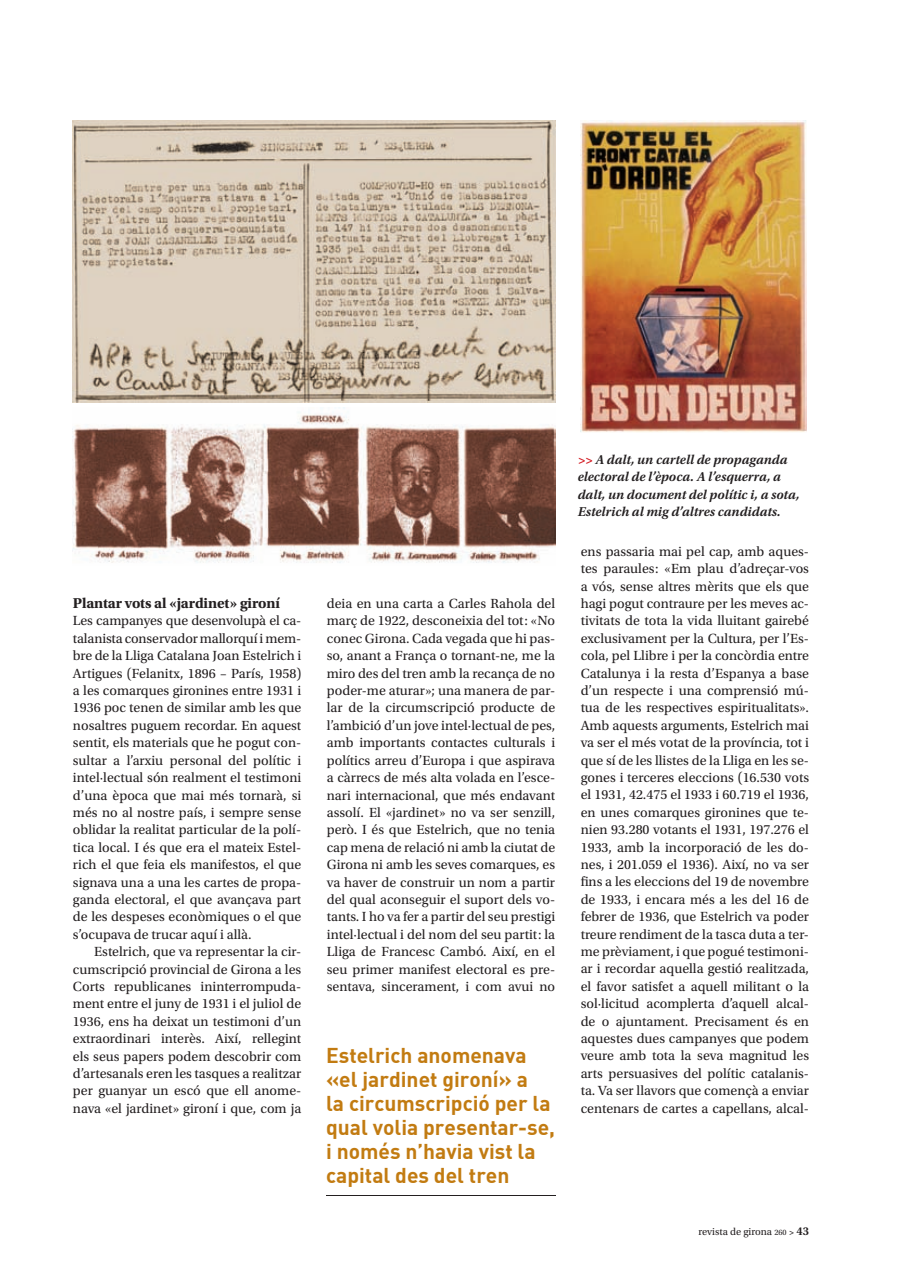
<style>
.page{position:relative;width:898px;height:1279px;background:#fff}
.page>*{position:absolute;margin:0;border:0;box-sizing:border-box;transform-origin:0 0}
.t1{font:21px/24px "DIN Bold";color:#c27b11}
.t2{font:700 15px "Utopia Std";letter-spacing:-.01em;color:#231f20}
.t3{font:13.95px/17.4px "Utopia Std";color:#231f20;text-align:justify}
.t4{font:italic 600 13.5px/17.4px "Utopia Std";color:#231f20}
.t5{font:10.5px "Utopia Std";color:#231f20}
.s1{color:#d2161e}
.s2{font-size:8.25px}
.s3{font-weight:600;font-size:9px}
.s4{font-weight:600;font-size:12px}
</style>
<div class="page">
<hr style="left:326px;top:1195px;width:229px;height:1px;background:#231f20">
<img style="left:580px;top:120px;width:226px;height:312px">
<img style="left:73px;top:120px;width:482px;height:282px">
<img style="left:73px;top:408px;width:482px;height:155px">
<p class="t2" style="left:73px;top:594px;width:208px">Plantar vots al «jardinet» gironí</p>
<p class="t3" style="left:73px;top:612px;width:230px">Les campanyes que desenvolupà el ca&shy;talanista conservador mallorquí i mem&shy;bre de la Lliga Catalana Joan Estelrich i Artigues (Felanitx, 1896 – París, 1958) a les comarques gironines entre 1931 i 1936 poc tenen de similar amb les que nosaltres puguem recordar. En aquest sentit, els materials que he pogut con&shy;sultar a l’arxiu personal del polític i intel·lectual són realment el testimoni d’una època que mai més tornarà, si més no al nostre país, i sempre sense oblidar la realitat particular de la polí&shy;tica local. I és que era el mateix Estel&shy;rich el que feia els manifestos, el que signava una a una les cartes de propa&shy;ganda electoral, el que avançava part de les despeses econòmiques o el que s’ocupava de trucar aquí i allà.</p>
<p class="t3" style="left:73px;top:943px;width:230px;text-indent:21px">Estelrich, que va representar la cir&shy;cumscripció provincial de Girona a les Corts republicanes ininterrompuda&shy;ment entre el juny de 1931 i el juliol de 1936, ens ha deixat un testimoni d’un extraordinari interès. Així, rellegint els seus papers podem descobrir com d’artesanals eren les tasques a realitzar per guanyar un escó que ell anome&shy;nava «el jardinet» gironí i que, com ja</p>
<p class="t3" style="left:327px;top:595px;width:230px">deia en una carta a Carles Rahola del març de 1922, desconeixia del tot: «No conec Girona. Cada vegada que hi pas&shy;so, anant a França o tornant-ne, me la miro des del tren amb la recança de no poder-me aturar»; una manera de par&shy;lar de la circumscripció producte de l’ambició d’un jove intel·lectual de pes, amb importants contactes culturals i polítics arreu d’Europa i que aspirava a càrrecs de més alta volada en l’esce&shy;nari internacional, que més endavant assolí. El «jardinet» no va ser senzill, però. I és que Estelrich, que no tenia cap mena de relació ni amb la ciutat de Girona ni amb les seves comarques, es va haver de construir un nom a partir del qual aconseguir el suport dels vo&shy;tants. I ho va fer a partir del seu prestigi intel·lectual i del nom del seu partit: la Lliga de Francesc Cambó. Així, en el seu primer manifest electoral es pre&shy;sentava, sincerament, i com avui no</p>
<h1 class="t1" style="left:326px;top:1041px;width:230px">Estelrich anomenava «el jardinet gironí» a<br>la circumscripció per la qual volia presentar-se, i només n’havia vist la capital des del tren</h1>
<p class="t4" style="left:577px;top:451px;width:223px"><span class="s1">&gt;&gt;</span> A dalt, un cartell de propaganda electoral de l’època. A l’esquerra, a dalt, un document del polític i, a sota, Estelrich al mig d’altres candidats.</p>
<p class="t3" style="left:580px;top:542px;width:230px">ens passaria mai pel cap, amb aques&shy;tes paraules: «Em plau d’adreçar-vos a vós, sense altres mèrits que els que hagi pogut contraure per les meves ac&shy;tivitats de tota la vida lluitant gairebé exclusivament per la Cultura, per l’Es&shy;cola, pel Llibre i per la concòrdia entre Catalunya i la resta d’Espanya a base d’un respecte i una comprensió mú&shy;tua de les respectives espiritualitats».<br>Amb aquests arguments, Estelrich mai va ser el més votat de la província, tot i que sí de les llistes de la Lliga en les se&shy;gones i terceres eleccions (16.530 vots el 1931, 42.475 el 1933 i 60.719 el 1936, en unes comarques gironines que te&shy;nien 93.280 votants el 1931, 197.276 el 1933, amb la incorporació de les do&shy;nes, i 201.059 el 1936). Així, no va ser fins a les eleccions del 19 de novembre de 1933, i encara més a les del 16 de febrer de 1936, que Estelrich va poder treure rendiment de la tasca duta a ter&shy;me prèviament, i que pogué testimoni&shy;ar i recordar aquella gestió realitzada, el favor satisfet a aquell militant o la sol·licitud acomplerta d’aquell alcal&shy;de o ajuntament. Precisament és en aquestes dues campanyes que podem veure amb tota la seva magnitud les arts persuasives del polític catalanis&shy;ta. Va ser llavors que començà a enviar centenars de cartes a capellans, alcal-</p>
<p class="t5" style="left:698px;top:1225px;width:112px">revista de girona <span class="s2">260</span> <span class="s3">&gt;</span> <span class="s4">43</span></p>
</div>
